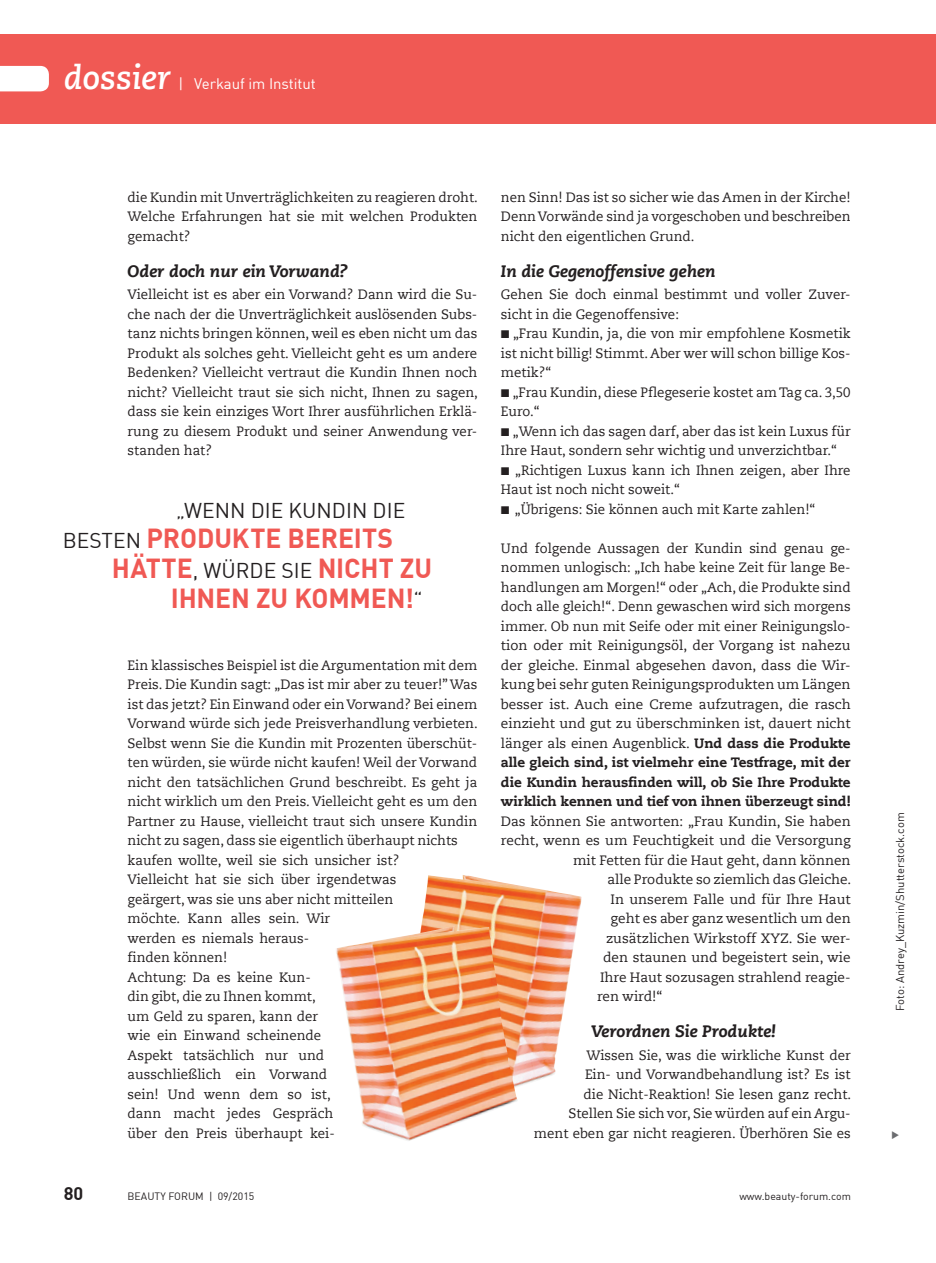
<style>
.page{position:relative;width:936px;height:1263px;background:#fff}
.page>*{position:absolute;margin:0;border:0;box-sizing:border-box;transform-origin:0 0}
.t1{font:700 27px "DIN Offc Pro";letter-spacing:-.005em;color:#f05954}
.t2{font:21px "DIN Offc Pro";color:#231f20}
.t3{font:700 18px "DIN Offc Pro";color:#231f20}
.t4{font:italic 800 16.5px "Caecilia Com 86";color:#231f20}
.t5{font:15px "DIN Offc Pro";letter-spacing:-.005em;color:#fff}
.t6{font:13.5px/19.5px "Caecilia Com 55 Roman";color:#231f20;text-align:justify}
.t7{font:800 13.5px/19.5px "Caecilia Com 85";color:#231f20;text-align:justify}
.t8{font:11.25px "DIN Offc Pro";color:#231f20}
.t9{font:10.5px "DIN Offc Pro";color:#231f20}
.s1{font-family:"Caecilia Com 76";font-weight:700;font-style:italic;font-size:33px}
.s2{font-weight:400;font-size:21px;color:#231f20}
.s3{font-family:"Caecilia Com 85";font-weight:800}
</style>
<div class="page">
<div style="left:0;top:34px;width:935px;height:89px;background:#f05954"></div>
<svg style="left:0;top:66px;width:49px;height:25px"></svg>
<img style="left:421px;top:875px;width:161px;height:211px">
<img style="left:336px;top:926px;width:183px;height:215px">
<p class="t5" style="left:64px;top:72px;width:253px"><span class="s1">dossier</span> | Verkauf im Institut</p>
<p class="t6" style="left:128px;top:187px;width:352px">die Kundin mit Unverträglichkeiten zu reagieren droht.<br>Welche Erfahrungen hat sie mit welchen Produkten gemacht?</p>
<p class="t4" style="left:128px;top:260px;width:222px">Oder doch nur ein Vorwand?</p>
<p class="t6" style="left:128px;top:285px;width:352px">Vielleicht ist es aber ein Vorwand? Dann wird die Su&shy;che nach der die Unverträglichkeit auslösenden Subs&shy;tanz nichts bringen können, weil es eben nicht um das Produkt als solches geht. Vielleicht geht es um andere Bedenken? Vielleicht vertraut die Kundin Ihnen noch nicht? Vielleicht traut sie sich nicht, Ihnen zu sagen, dass sie kein einziges Wort Ihrer ausführlichen Erklä&shy;rung zu diesem Produkt und seiner Anwendung ver&shy;standen hat?</p>
<h2 class="t2" style="left:176px;top:494px;width:231px">„WENN DIE KUNDIN DIE</h2>
<h1 class="t1" style="left:63px;top:516px;width:332px"><span class="s2">BESTEN</span> PRODUKTE BEREITS</h1>
<h1 class="t1" style="left:112px;top:546px;width:322px">HÄTTE<span class="s2">, WÜRDE SIE</span> NICHT ZU</h1>
<h1 class="t1" style="left:171px;top:576px;width:253px">IHNEN ZU KOMMEN!<span class="s2">“</span></h1>
<p class="t6" style="left:128px;top:655px;width:351px;text-align:left">Ein klassisches Beispiel ist die Argumentation mit dem Preis. Die Kundin sagt: „Das ist mir aber zu teuer!” Was ist das jetzt? Ein Einwand oder ein Vorwand? Bei einem Vorwand würde sich jede Preisverhandlung verbieten.<br>Selbst wenn Sie die Kundin mit Prozenten überschüt&shy;ten würden, sie würde nicht kaufen! Weil der Vorwand nicht den tatsächlichen Grund beschreibt. Es geht ja nicht wirklich um den Preis. Vielleicht geht es um den Partner zu Hause, vielleicht traut sich unsere Kundin nicht zu sagen, dass sie eigentlich überhaupt nichts kaufen wollte, weil sie sich unsicher ist?<br>Vielleicht hat sie sich über irgendetwas<br>geärgert, was sie uns aber nicht mitteilen<br>möchte. Kann alles sein. Wir<br>werden es niemals heraus-<br>finden können!<br>Achtung: Da es keine Kun-<br>din gibt, die zu Ihnen kommt,<br>um Geld zu sparen, kann der<br>wie ein Einwand scheinende<br>Aspekt tatsächlich nur und<br>ausschließlich ein Vorwand<br>sein! Und wenn dem so ist,<br>dann macht jedes Gespräch<br>über den Preis überhaupt kei-</p>
<p class="t6" style="left:501px;top:187px;width:351px">nen Sinn! Das ist so sicher wie das Amen in der Kirche!<br>Denn Vorwände sind ja vorgeschoben und beschreiben nicht den eigentlichen Grund.</p>
<p class="t4" style="left:501px;top:260px;width:216px">In die Gegenoffensive gehen</p>
<p class="t6" style="left:501px;top:285px;width:351px">Gehen Sie doch einmal bestimmt und voller Zuver&shy;sicht in die Gegenoffensive:</p>
<p class="t6" style="left:501px;top:324px;width:351px;text-indent:12px">„Frau Kundin, ja, die von mir empfohlene Kosmetik ist nicht billig! Stimmt. Aber wer will schon billige Kos&shy;metik?“</p>
<p class="t6" style="left:501px;top:382px;width:351px;text-indent:12px">„Frau Kundin, diese Pflegeserie kostet am Tag ca. 3,50<br>Euro.“</p>
<p class="t6" style="left:513px;top:421px;width:339px">„Wenn ich das sagen darf, aber das ist kein Luxus für</p>
<p class="t6" style="left:501px;top:441px;width:338px">Ihre Haut, sondern sehr wichtig und unverzichtbar.“</p>
<p class="t6" style="left:515px;top:460px;width:337px">„Richtigen Luxus kann ich Ihnen zeigen, aber Ihre</p>
<p class="t6" style="left:501px;top:480px;width:180px">Haut ist noch nicht soweit.“</p>
<p class="t6" style="left:515px;top:499px;width:302px">„Übrigens: Sie können auch mit Karte zahlen!“</p>
<p class="t6" style="left:501px;top:538px;width:351px">Und folgende Aussagen der Kundin sind genau ge&shy;nommen unlogisch: „Ich habe keine Zeit für lange Be&shy;handlungen am Morgen!“ oder „Ach, die Produkte sind doch alle gleich!“. Denn gewaschen wird sich morgens immer. Ob nun mit Seife oder mit einer Reinigungslo&shy;tion oder mit Reinigungsöl, der Vorgang ist nahezu der gleiche. Einmal abgesehen davon, dass die Wir&shy;kung bei sehr guten Reinigungsprodukten um Längen besser ist. Auch eine Creme aufzutragen, die rasch einzieht und gut zu überschminken ist, dauert nicht länger als einen Augenblick. <span class="s3">Und dass die Produkte</span></p>
<p class="t7" style="left:501px;top:752px;width:351px">alle gleich sind, ist vielmehr eine Testfrage, mit der die Kundin herausfinden will, ob Sie Ihre Produkte wirklich kennen und tief von ihnen überzeugt sind!</p>
<p class="t6" style="left:501px;top:811px;width:351px">Das können Sie antworten: „Frau Kundin, Sie haben</p>
<p class="t6" style="left:501px;top:831px;width:351px">recht, wenn es um Feuchtigkeit und die Versorgung</p>
<p class="t6" style="left:573px;top:850px;width:279px">mit Fetten für die Haut geht, dann können</p>
<p class="t6" style="left:607px;top:870px;width:245px">alle Produkte so ziemlich das Gleiche.</p>
<p class="t6" style="left:610px;top:889px;width:242px">In unserem Falle und für Ihre Haut</p>
<p class="t6" style="left:610px;top:909px;width:242px">geht es aber ganz wesentlich um den</p>
<p class="t6" style="left:606px;top:928px;width:246px">zusätzlichen Wirkstoff XYZ. Sie wer-</p>
<p class="t6" style="left:603px;top:948px;width:249px">den staunen und begeistert sein, wie</p>
<p class="t6" style="left:600px;top:967px;width:252px">Ihre Haut sozusagen strahlend reagie-</p>
<p class="t6" style="left:597px;top:986px;width:67px">ren wird!“</p>
<p class="t4" style="left:591px;top:1020px;width:187px">Verordnen Sie Produkte!</p>
<p class="t6" style="left:534px;top:1045px;width:318px;text-align:right">Wissen Sie, was die wirkliche Kunst der<br>Ein- und Vorwandbehandlung ist? Es ist<br>die Nicht-Reaktion! Sie lesen ganz recht.<br>Stellen Sie sich vor, Sie würden auf ein Argu&shy;ment eben gar nicht reagieren. Überhören Sie es</p>
<h3 class="t3" style="left:64px;top:1179px;width:21px">80</h3>
<p class="t9" style="left:128px;top:1188px;width:128px">BEAUTY FORUM | 09/2015</p>
<p class="t9" style="left:739px;top:1188px;width:113px">www.beauty-forum.com</p>
<p class="t8" style="left:891px;top:1011px;width:200px;rotate:-90deg">Foto: Andrey_Kuzmin/Shutterstock.com</p>
</div>
